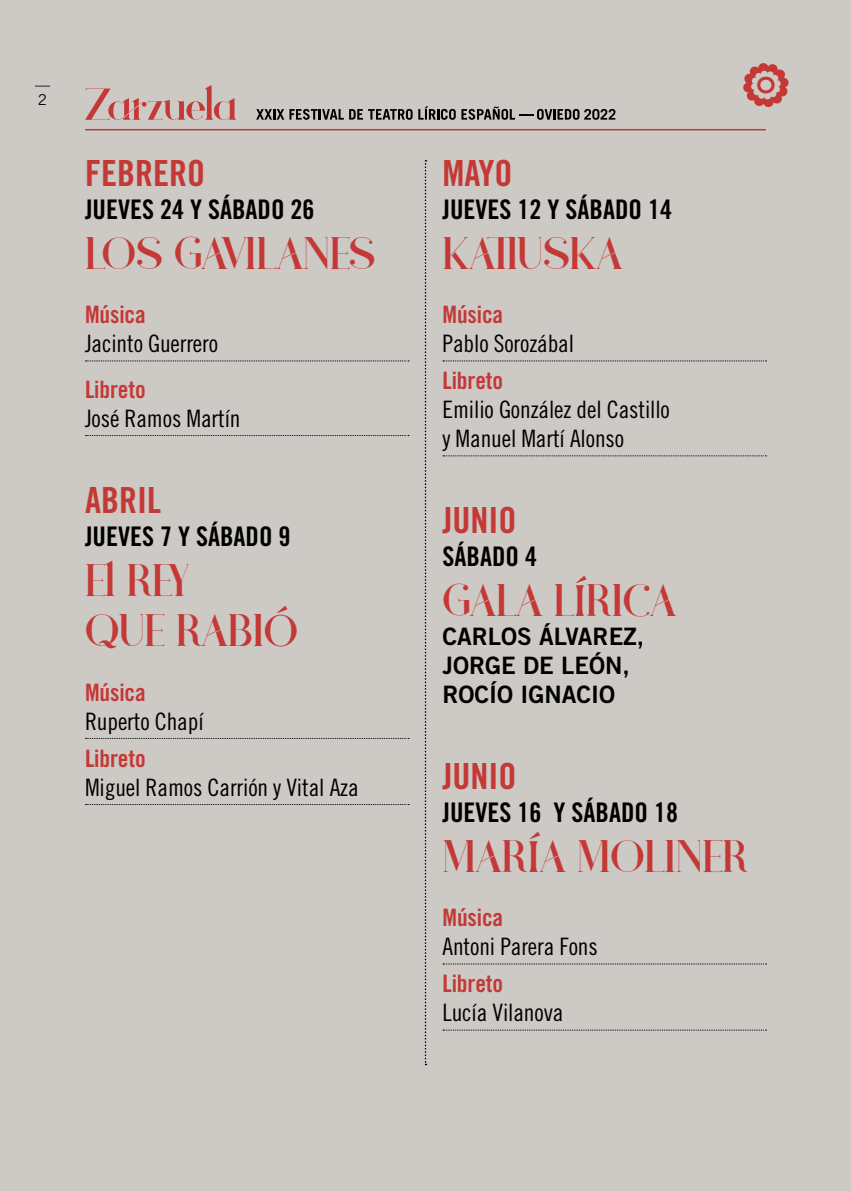
<style>
.page{position:relative;width:851px;height:1191px;background:#fff}
.page>*{position:absolute;margin:0;border:0;box-sizing:border-box;transform-origin:0 0}
.t1{font:42px/50.4px "Theramy";color:#c43836}
.t2{font:36px "Trade Gothic LT Std Bd Cn 20";color:#c43836}
.t3{font:27px "Trade Gothic LT Std Bd Cn 20";color:#000}
.t4{font:24px/28.8px "Trade Gothic LT Std Cn 18";letter-spacing:-.005em;color:#000}
.t5{font:24px "Trade Gothic LT Std Bd Cn 20";letter-spacing:-.005em;color:#c43836}
.t6{font:24px/28.8px "Trade Gothic LT Std Bd 2";color:#000}
.t7{font:15px/15px "Trade Gothic LT Std";color:#000}
.s1{font-family:"Canela"}
</style>
<div class="page">
<div style="left:0;top:0;width:850px;height:1191px;background:#cdc9c5"></div>
<hr style="left:85px;top:129px;width:680px;height:1px;background:#c43836">
<svg style="left:85px;top:85px;width:151px;height:35px"></svg>
<svg style="left:743px;top:63px;width:46px;height:44px"></svg>
<svg style="left:406px;top:109px;width:6px;height:11px"></svg>
<svg style="left:256px;top:109px;width:154px;height:11px"></svg>
<svg style="left:449px;top:109px;width:6px;height:11px"></svg>
<svg style="left:418px;top:106px;width:35px;height:14px"></svg>
<svg style="left:461px;top:106px;width:72px;height:14px"></svg>
<div style="left:537px;top:109px;width:6px;height:11px;background:#000;border-radius:3px"></div>
<svg style="left:572px;top:109px;width:7px;height:11px"></svg>
<svg style="left:539px;top:109px;width:38px;height:11px"></svg>
<svg style="left:584px;top:109px;width:31px;height:11px"></svg>
<svg style="left:85px;top:360px;width:324px;height:1px"></svg>
<svg style="left:85px;top:435px;width:324px;height:1px"></svg>
<svg style="left:85px;top:738px;width:324px;height:1px"></svg>
<svg style="left:85px;top:804px;width:324px;height:1px"></svg>
<svg style="left:443px;top:360px;width:323px;height:1px"></svg>
<svg style="left:443px;top:455px;width:323px;height:1px"></svg>
<svg style="left:443px;top:963px;width:323px;height:1px"></svg>
<svg style="left:443px;top:1029px;width:323px;height:1px"></svg>
<svg style="left:424px;top:160px;width:2px;height:905px"></svg>
<p class="t7" style="left:35px;top:76px;width:16px">—<br>2</p>
<h2 class="t2" style="left:85px;top:151px;width:121px">FEBRERO</h2>
<p class="t3" style="left:85px;top:192px;width:231px">JUEVES 24 Y SÁBADO 26</p>
<h1 class="t1" style="left:85px;top:232px;width:292px">LOS GAVILANES</h1>
<p class="t5" style="left:85px;top:300px;width:62px">Música</p>
<p class="t4" style="left:85px;top:329px;width:134px">Jacinto Guerrero</p>
<p class="t5" style="left:85px;top:375px;width:62px">Libreto</p>
<p class="t4" style="left:85px;top:403px;width:157px">José Ramos Martín</p>
<h2 class="t2" style="left:85px;top:478px;width:77px">ABRIL</h2>
<p class="t3" style="left:85px;top:519px;width:207px">JUEVES 7 Y SÁBADO 9</p>
<h1 class="t1" style="left:85px;top:559px;width:214px">El REY<br>QUE RABI<span class="s1">Ó</span></h1>
<p class="t5" style="left:85px;top:677px;width:62px">Música</p>
<p class="t4" style="left:85px;top:706px;width:120px">Ruperto Chapí</p>
<p class="t5" style="left:85px;top:743px;width:62px">Libreto</p>
<p class="t4" style="left:85px;top:772px;width:275px">Miguel Ramos Carrión y Vital Aza</p>
<h2 class="t2" style="left:442px;top:151px;width:71px">MAYO</h2>
<p class="t3" style="left:442px;top:192px;width:231px">JUEVES 12 Y SÁBADO 14</p>
<h1 class="t1" style="left:442px;top:232px;width:181px">KATIUSKA</h1>
<p class="t5" style="left:442px;top:300px;width:62px">Música</p>
<p class="t4" style="left:442px;top:329px;width:133px">Pablo Sorozábal</p>
<p class="t5" style="left:442px;top:366px;width:62px">Libreto</p>
<p class="t4" style="left:442px;top:395px;width:229px">Emilio González del Castillo y Manuel Martí Alonso</p>
<h2 class="t2" style="left:442px;top:499px;width:76px">JUNIO</h2>
<p class="t3" style="left:442px;top:540px;width:96px">SÁBADO 4</p>
<h1 class="t1" style="left:442px;top:579px;width:235px">GALA L<span class="s1">Í</span>RÍCA</h1>
<p class="t6" style="left:442px;top:621px;width:203px">CARLOS ÁLVAREZ,<br>JORGE DE LEÓN,<br>ROCÍO IGNACIO</p>
<h2 class="t2" style="left:442px;top:754px;width:76px">JUNIO</h2>
<p class="t3" style="left:442px;top:795px;width:237px">JUEVES 16 Y SÁBADO 18</p>
<h1 class="t1" style="left:442px;top:835px;width:307px">MÁR<span class="s1">Í</span>A MOLINER</h1>
<p class="t5" style="left:442px;top:903px;width:62px">Música</p>
<p class="t4" style="left:442px;top:932px;width:157px">Antoni Parera Fons</p>
<p class="t5" style="left:442px;top:969px;width:62px">Libreto</p>
<p class="t4" style="left:442px;top:998px;width:123px">Lucía Vilanova</p>
</div>
